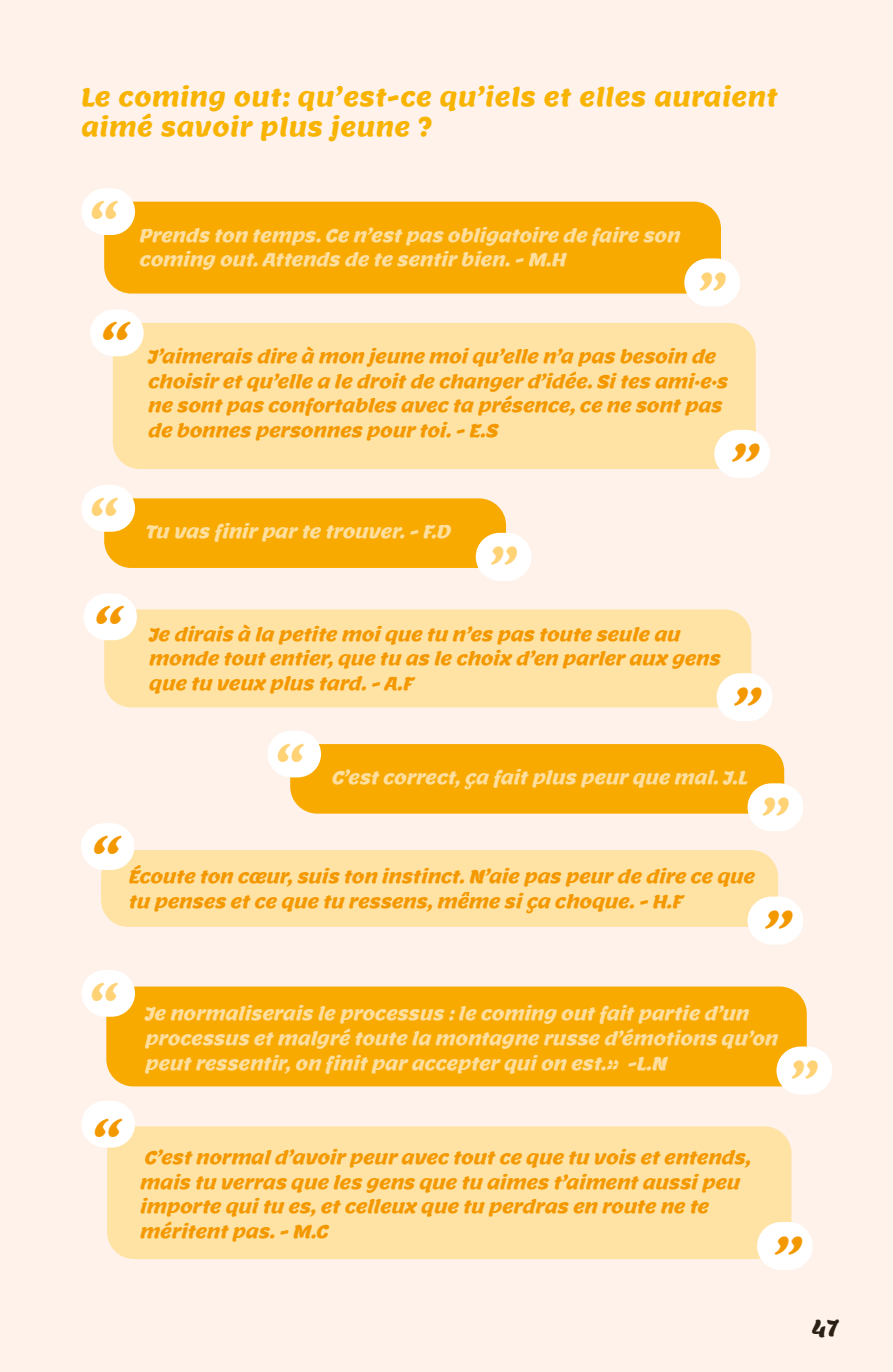
<style>
.page{position:relative;width:893px;height:1372px;background:#fff}
.page>*{position:absolute;margin:0;border:0;box-sizing:border-box;transform-origin:0 0}
.t1{font:45px "Lemon";color:#fed275}
.t2{font:45px "Lemon";color:#f49800}
.t3{font:24.75px/29.7px "Lemon";color:#f8b400}
.t4{font:20.25px "Lemon";color:#2b2014}
.t5{font:18px/24.8px "Lemon";color:#f49800}
.t6{font:18px/24.8px "Lemon";letter-spacing:-.03em;color:#ffdf9f}
</style>
<div class="page">
<div style="left:0;top:0;width:893px;height:1371px;background:#fef2ea"></div>
<div style="left:104px;top:202px;width:617px;height:91px;background:#f8aa00;border-radius:27px"></div>
<div style="left:82px;top:188px;width:53px;height:47px;background:#fff;border-radius:23px"></div>
<div style="left:684px;top:258px;width:56px;height:48px;background:#fff;border-radius:24px"></div>
<div style="left:104px;top:498px;width:402px;height:70px;background:#f8aa00;border-radius:27px"></div>
<div style="left:82px;top:485px;width:53px;height:46px;background:#fff;border-radius:23px"></div>
<div style="left:476px;top:533px;width:56px;height:48px;background:#fff;border-radius:24px"></div>
<div style="left:113px;top:323px;width:643px;height:146px;background:#ffe3a4;border-radius:27px"></div>
<div style="left:90px;top:309px;width:54px;height:47px;background:#fff;border-radius:23px"></div>
<div style="left:714px;top:430px;width:56px;height:48px;background:#fff;border-radius:24px"></div>
<div style="left:106px;top:986px;width:701px;height:100px;background:#f8aa00;border-radius:27px"></div>
<div style="left:82px;top:969px;width:53px;height:47px;background:#fff;border-radius:23px"></div>
<div style="left:776px;top:1046px;width:56px;height:48px;background:#fff;border-radius:24px"></div>
<div style="left:101px;top:850px;width:677px;height:76px;background:#ffe3a4;border-radius:27px"></div>
<div style="left:81px;top:823px;width:53px;height:46px;background:#fff;border-radius:23px"></div>
<div style="left:747px;top:896px;width:56px;height:48px;background:#fff;border-radius:24px"></div>
<div style="left:104px;top:609px;width:647px;height:98px;background:#ffe3a4;border-radius:27px"></div>
<div style="left:83px;top:593px;width:54px;height:47px;background:#fff;border-radius:23px"></div>
<div style="left:716px;top:673px;width:56px;height:48px;background:#fff;border-radius:24px"></div>
<div style="left:107px;top:1126px;width:684px;height:132px;background:#ffe3a4;border-radius:27px"></div>
<div style="left:82px;top:1100px;width:53px;height:47px;background:#fff;border-radius:23px"></div>
<div style="left:757px;top:1221px;width:56px;height:48px;background:#fff;border-radius:24px"></div>
<div style="left:290px;top:744px;width:494px;height:69px;background:#f8aa00;border-radius:27px"></div>
<div style="left:268px;top:730px;width:53px;height:47px;background:#fff;border-radius:23px"></div>
<div style="left:747px;top:783px;width:56px;height:48px;background:#fff;border-radius:24px"></div>
<h2 class="t3" style="left:81px;top:83px;width:699px">Le coming out: qu’est-ce qu’iels et elles auraient aimé savoir plus jeune ?</h2>
<h1 class="t1" style="left:89px;top:187px;width:30px">“</h1>
<p class="t6" style="left:139px;top:223px;width:546px">Prends ton temps.Ce n’est pas obligatoire de faire son coming out.Attends de te sentir bien.- M.H</p>
<h1 class="t1" style="left:697px;top:258px;width:30px">”</h1>
<h1 class="t2" style="left:98px;top:308px;width:39px">“</h1>
<p class="t5" style="left:148px;top:344px;width:585px">J’aimerais dire à mon jeune moiqu’elle n’a pas besoin de choisir et qu’elle a le droit de changer d’idée.Sites ami·e·s ne sont pas confortables avec ta présence,ce ne sont pas de bonnes personnes pour toi.- E.S</p>
<h1 class="t2" style="left:727px;top:429px;width:39px">”</h1>
<h1 class="t1" style="left:89px;top:484px;width:30px">“</h1>
<p class="t6" style="left:145px;top:519px;width:310px">Tu vas finir par te trouver.- F.D</p>
<h1 class="t1" style="left:489px;top:532px;width:30px">”</h1>
<h1 class="t2" style="left:91px;top:592px;width:39px">“</h1>
<h1 class="t2" style="left:89px;top:822px;width:39px">“</h1>
<p class="t5" style="left:149px;top:621px;width:577px">Je dirais à la petite moique tu n’es pas toute seule au monde tout entier,que tu as le choix d’en parler aux gens que tu veux plus tard.- A.F</p>
<h1 class="t2" style="left:730px;top:673px;width:39px">”</h1>
<h1 class="t1" style="left:275px;top:729px;width:30px">“</h1>
<p class="t6" style="left:331px;top:765px;width:421px">C’est correct,ça fait plus peur que mal.J.L</p>
<h1 class="t1" style="left:761px;top:783px;width:30px">”</h1>
<p class="t5" style="left:128px;top:864px;width:631px">Écoute ton cœur,suis ton instinct.N’aie pas peur de dire ce que tu penses et ce que tu ressens,même siça choque.- H.F</p>
<h1 class="t2" style="left:761px;top:896px;width:39px">”</h1>
<h1 class="t1" style="left:89px;top:968px;width:30px">“</h1>
<p class="t6" style="left:145px;top:1001px;width:638px">Je normaliserais le processus :le coming out fait partie d’un processus et malgré toute la montagne russe d’émotions qu’on peut ressentir,on finit par accepter quion est.» -L.N</p>
<h1 class="t1" style="left:789px;top:1046px;width:30px">”</h1>
<h1 class="t2" style="left:89px;top:1104px;width:39px">“</h1>
<p class="t5" style="left:140px;top:1144px;width:616px">C’est normald’avoir peur avec tout ce que tu vois et entends, mais tu verras que les gens que tu aimes t’aiment aussipeu importe quitu es,et celleux que tu perdras en route ne te méritent pas.- M.C</p>
<h1 class="t2" style="left:770px;top:1221px;width:39px">”</h1>
<p class="t4" style="left:812px;top:1310px;width:28px">47</p>
</div>
